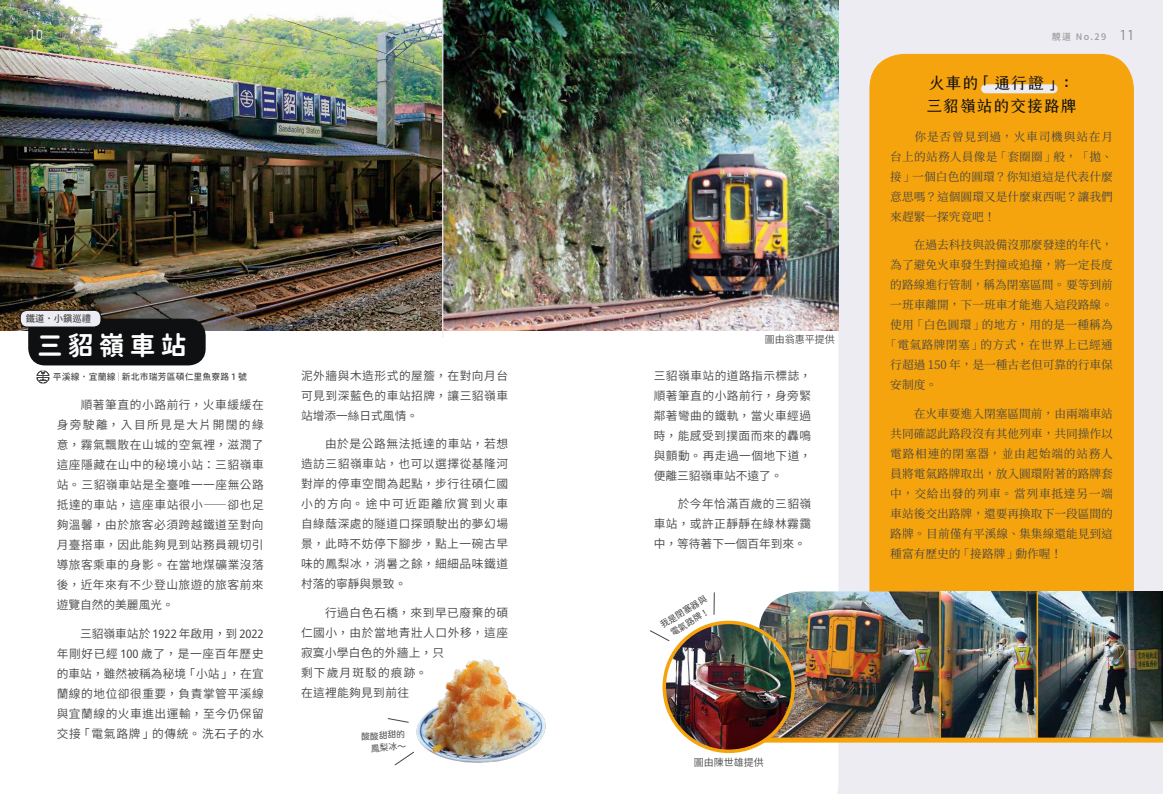
<style>
.page{position:relative;width:1163px;height:794px;background:#fff}
.page>*{position:absolute;margin:0;border:0;box-sizing:border-box;transform-origin:0 0}
.t1{font:26px "Gen Sen Rounded TW B";letter-spacing:.2em;color:#fff}
.t2{font:16px/23px "creamfont 2.0 Regular";letter-spacing:.05em;color:#101011}
.t3{font:300 14px "URWDIN";color:#fff}
.t4{font:11.7px/20px "Source Han Sans TC";letter-spacing:.045em;color:#444445;text-align:justify}
.t5{font:11.7px/20px "Source Han Serif TC";color:#444445;text-align:justify}
.t6{font:11.7px "Source Han Serif TC";letter-spacing:.02em;color:#444445}
.t7{font:11.7px "Source Han Serif TC";letter-spacing:.035em;color:#444445}
.t8{font:10px "Source Han Sans TC";color:#4a4a4b}
.t9{font:9.5px "Gen Sen Rounded TW M";color:#444445}
.t10{font:9px "Gen Sen Rounded TW M";letter-spacing:.015em;color:#4a4a4b}
.t11{font:9px/12px "Gen Sen Rounded TW R";color:#444445;text-align:right}
.t12{font:9px "Gen Sen Rounded TW M";color:#9b9b9c}
.s1{font-family:"URWDIN";font-weight:300;font-size:14px;color:#7a7a7b}
.s2{font-family:"Noto Sans";font-stretch:semi-condensed}
</style>
<div class="page">
<div style="left:0;top:0;width:1162px;height:794px;background:#ececf2"></div>
<div style="left:869px;top:54px;width:264px;height:623px;background:#f5a40d;border-radius:34px"></div>
<div style="left:0;top:330px;width:838px;height:464px;background:#fff"></div>
<img style="left:0;top:0;width:442px;height:330px">
<img style="left:443px;top:0;width:395px;height:330px">
<hr style="left:442px;top:0;width:1px;height:337px;background:#ececf2">
<div style="left:985px;top:84px;width:67px;height:9px;background:#ececf2"></div>
<img style="left:1037px;top:591px;width:125px;height:146px">
<img style="left:940px;top:591px;width:96px;height:146px">
<img style="left:758px;top:591px;width:181px;height:146px">
<hr style="left:939px;top:591px;width:1px;height:150px;background:#f5a40d">
<hr style="left:1036px;top:591px;width:1px;height:150px;background:#f5a40d">
<div style="left:721px;top:737px;width:441px;height:5px;background:#f5a40d"></div>
<img style="left:664px;top:622px;width:129px;height:129px;border-radius:64px">
<div style="left:662px;top:620px;width:132px;height:133px;border:4px solid #f5a40d;border-radius:50%"></div>
<div style="left:20px;top:310px;width:81px;height:17px;background:#ececf2;border-radius:7px"></div>
<div style="left:20px;top:310px;width:81px;height:17px;border:1px solid #0f1011;border-radius:7px"></div>
<svg style="left:28px;top:319px;width:178px;height:64px;background:#5d5d5e"></svg>
<img style="left:413px;top:654px;width:136px;height:114px">
<svg style="left:393px;top:751px;width:22px;height:15px"></svg>
<svg style="left:387px;top:717px;width:22px;height:6px"></svg>
<svg style="left:649px;top:629px;width:21px;height:13px"></svg>
<svg style="left:713px;top:593px;width:1px;height:21px"></svg>
<p class="t3" style="left:28px;top:26px;width:17px">10</p>
<p class="t12" style="left:1051px;top:31px;width:84px">靚道 No.29 <span class="s1">11</span></p>
<p class="t9" style="left:26px;top:313px;width:67px">鐵道．小鎮巡禮</p>
<h1 class="t1" style="left:37px;top:331px;width:151px">三貂嶺車站</h1>
<p class="t10" style="left:53px;top:372px;width:195px">平溪線．宜蘭線｜新北市瑞芳區碩仁里魚寮路 1 號</p>
<p class="t4" style="left:57px;top:395px;width:208px">　　順著筆直的小路前行，火車緩緩在身旁駛離，入目所見是大片開闊的綠意，霧氣飄散在山城的空氣裡，滋潤了這座隱藏在山中的秘境小站：三貂嶺車站。三貂嶺車站是全臺唯一一座無公路抵達的車站，這座車站很小⸺卻也足夠溫馨，由於旅客必須跨越鐵道至對向月臺搭車，因此能夠見到站務員親切引導旅客乘車的身影。在當地煤礦業沒落後，近年來有不少登山旅遊的旅客前來遊覽自然的美麗風光。</p>
<p class="t4" style="left:57px;top:623px;width:208px">　　三貂嶺車站於 <span class="s2">1922</span> 年啟用，到 <span class="s2">2022</span>年剛好已經 <span class="s2">100</span> 歲了，是一座百年歷史的車站，雖然被稱為秘境「小站」，在宜蘭線的地位卻很重要，負責掌管平溪線與宜蘭線的火車進出運輸，至今仍保留交接「電氣路牌」的傳統。洗石子的水</p>
<p class="t4" style="left:301px;top:365px;width:208px">泥外牆與木造形式的屋簷，在對向月台可見到深藍色的車站招牌，讓三貂嶺車站增添一絲日式風情。</p>
<p class="t4" style="left:301px;top:434px;width:209px">　　由於是公路無法抵達的車站，若想造訪三貂嶺車站，也可以選擇從基隆河對岸的停車空間為起點，步行往碩仁國小的方向。途中可近距離欣賞到火車自綠蔭深處的隧道口探頭駛出的夢幻場景，此時不妨停下腳步，點上一碗古早味的鳳梨冰，消暑之餘，細細品味鐵道村落的寧靜與景致。</p>
<p class="t4" style="left:301px;top:602px;width:208px;text-align:left">　　行過白色石橋，來到早已廢棄的碩仁國小，由於當地青壯人口外移，這座寂寞小學白色的外牆上，只<br>剩下歲月斑駁的痕跡。<br>在這裡能夠見到前往</p>
<p class="t11" style="left:361px;top:731px;width:46px;rotate:-4deg">酸酸甜甜的鳳梨冰～</p>
<p class="t8" style="left:764px;top:333px;width:71px">圖由翁惠平提供</p>
<p class="t4" style="left:653px;top:365px;width:159px">三貂嶺車站的道路指示標誌，順著筆直的小路前行，身旁緊鄰著彎曲的鐵軌，當火車經過時，能感受到撲面而來的轟鳴與顫動。再走過一個地下道，便離三貂嶺車站不遠了。</p>
<p class="t4" style="left:653px;top:494px;width:159px">　　於今年恰滿百歲的三貂嶺車站，或許正靜靜在綠林霧靄中，等待著下一個百年到來。</p>
<p class="t11" style="left:658px;top:620px;width:54px;text-align:center;rotate:-32deg">我是閉塞器與電氣路牌！</p>
<p class="t8" style="left:693px;top:756px;width:71px">圖由陳世雄提供</p>
<h2 class="t2" style="left:926px;top:69px;width:152px">火車的「通行證」：三貂嶺站的交接路牌</h2>
<p class="t5" style="left:890px;top:127px;width:224px;text-indent:24px">你是否曾見到過，火車司機與站在月台上的站務人員像是「套圈圈」般，「拋、接」一個白色的圓環？你知道這是代表什麼意思嗎？這個圓環又是什麼東西呢？讓我們來趕緊一探究竟吧！</p>
<p class="t5" style="left:913px;top:235px;width:201px">在過去科技與設備沒那麼發達的年代，</p>
<p class="t5" style="left:890px;top:255px;width:224px">為了避免火車發生對撞或追撞，將一定長度</p>
<p class="t5" style="left:890px;top:275px;width:224px">的路線進行管制，稱為閉塞區間。要等到前</p>
<p class="t5" style="left:890px;top:295px;width:224px">一班車離開，下一班車才能進入這段路線。</p>
<p class="t6" style="left:890px;top:318px;width:224px">使用「白色圓環」的地方，用的是一種稱為</p>
<p class="t7" style="left:884px;top:338px;width:230px">「電氣路牌閉塞」的方式，在世界上已經通</p>
<p class="t5" style="left:890px;top:355px;width:224px">行超過 150 年，是一種古老但可靠的行車保</p>
<p class="t5" style="left:890px;top:375px;width:48px">安制度。</p>
<p class="t5" style="left:890px;top:404px;width:224px;text-indent:23px">在火車要進入閉塞區間前，由兩端車站共同確認此路段沒有其他列車，共同操作以電路相連的閉塞器，並由起始端的站務人員將電氣路牌取出，放入圓環附著的路牌套中，交給出發的列車。當列車抵達另一端車站後交出路牌，還要再換取下一段區間的路牌。目前僅有平溪線、集集線還能見到這種富有歷史的「接路牌」動作喔！</p>
</div>
